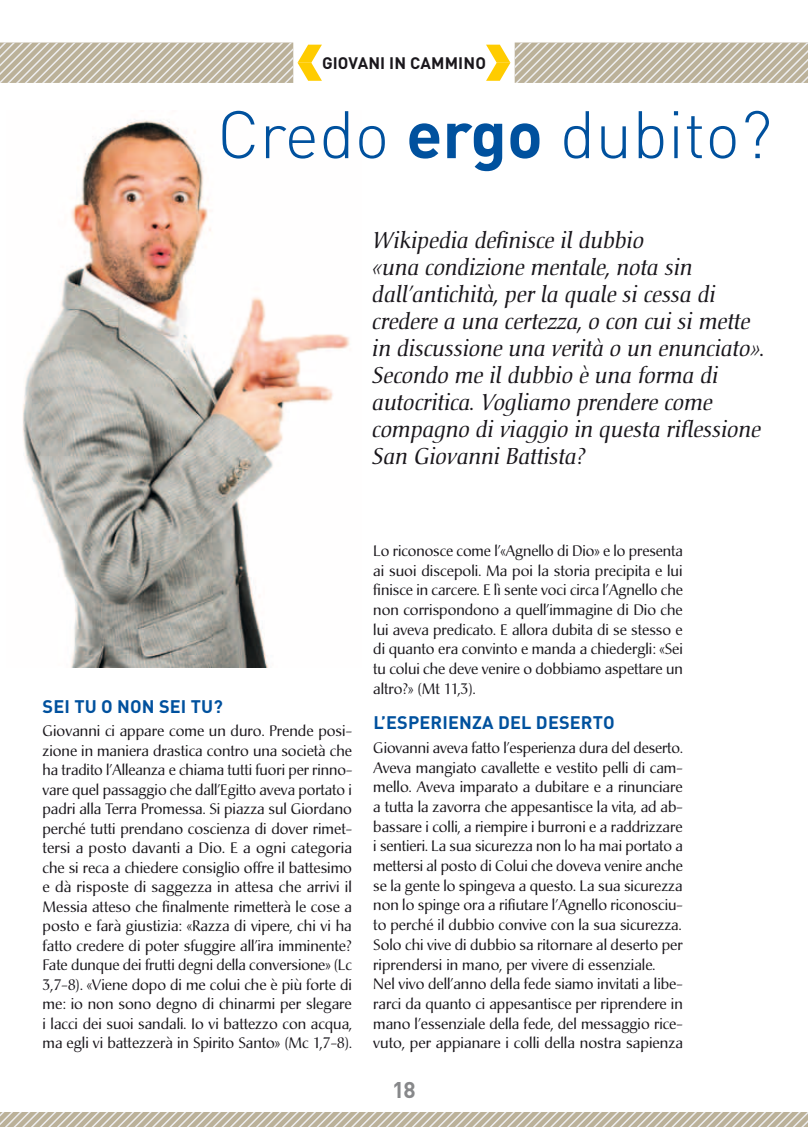
<style>
.page{position:relative;width:808px;height:1127px;background:#fff}
.page>*{position:absolute;margin:0;border:0;box-sizing:border-box;transform-origin:0 0}
.t1{font:300 66px "DIN Pro";color:#00519e}
.t2{font:italic 22.5px/27px "Christiana";color:#1a171c}
.t3{font:700 22.5px "DIN Pro";color:#87888a}
.t4{font:700 18px "DIN Pro";letter-spacing:.01em;color:#00519e}
.t5{font:700 16.5px "DIN Pro";letter-spacing:.01em;color:#1a171c}
.t6{font:15px/19.6px "Christiana";color:#1a171c;text-align:justify}
.s1{font-weight:700}
</style>
<div class="page">
<img style="left:22px;top:119px;width:328px;height:549px">
<svg style="left:0;top:1112px;width:808px;height:15px;background:#c6bfad"></svg>
<svg style="left:0;top:43px;width:322px;height:40px;background:#ccc3ab"></svg>
<svg style="left:486px;top:43px;width:322px;height:40px;background:#ccc3ab"></svg>
<p class="t5" style="left:322px;top:52px;width:165px">GIOVANI IN CAMMINO</p>
<h1 class="t1" style="left:217px;top:89px;width:557px">C redo <span class="s1">ERGO</span> dubito?</h1>
<p class="t2" style="left:373px;top:226px;width:394px">Wikipedia definisce il dubbio<br>«una condizione mentale, nota sin dall’antichità, per la quale si cessa di credere a una certezza, o con cui si mette in discussione una verità o un enunciato».<br>Secondo me il dubbio è una forma di autocritica. Vogliamo prendere come compagno di viaggio in questa riflessione San Giovanni Battista?</p>
<p class="t4" style="left:43px;top:694px;width:182px">SEI TU O NON SEI TU?</p>
<p class="t6" style="left:43px;top:721px;width:311px">Giovanni ci appare come un duro. Prende posi&shy;zione in maniera drastica contro una società che ha tradito l’Alleanza e chiama tutti fuori per rinno&shy;vare quel passaggio che dall’Egitto aveva portato i padri alla Terra Promessa. Si piazza sul Giordano perché tutti prendano coscienza di dover rimet&shy;tersi a posto davanti a Dio. E a ogni categoria che si reca a chiedere consiglio offre il battesimo e dà risposte di saggezza in attesa che arrivi il Messia atteso che finalmente rimetterà le cose a posto e farà giustizia: «Razza di vipere, chi vi ha fatto credere di poter sfuggire all’ira imminente?<br>Fate dunque dei frutti degni della conversione» (Lc 3,7-8). «Viene dopo di me colui che è più forte di me: io non sono degno di chinarmi per slegare i lacci dei suoi sandali. Io vi battezzo con acqua, ma egli vi battezzerà in Spirito Santo» (Mc 1,7-8).</p>
<p class="t6" style="left:373px;top:541px;width:311px">Lo riconosce come l’«Agnello di Dio» e lo presenta ai suoi discepoli. Ma poi la storia precipita e lui finisce in carcere. E lì sente voci circa l’Agnello che non corrispondono a quell’immagine di Dio che lui aveva predicato. E allora dubita di se stesso e di quanto era convinto e manda a chiedergli: «Sei tu colui che deve venire o dobbiamo aspettare un altro?» (Mt 11,3).</p>
<p class="t4" style="left:373px;top:710px;width:243px">L’ESPERIENZA DEL DESERTO</p>
<p class="t6" style="left:373px;top:738px;width:311px;text-align:left">Giovanni aveva fatto l’esperienza dura del deserto.<br>Aveva mangiato cavallette e vestito pelli di cam&shy;mello. Aveva imparato a dubitare e a rinunciare a tutta la zavorra che appesantisce la vita, ad ab&shy;bassare i colli, a riempire i burroni e a raddrizzare i sentieri. La sua sicurezza non lo ha mai portato a mettersi al posto di Colui che doveva venire anche se la gente lo spingeva a questo. La sua sicurezza non lo spinge ora a rifiutare l’Agnello riconosciu&shy;to perché il dubbio convive con la sua sicurezza.<br>Solo chi vive di dubbio sa ritornare al deserto per riprendersi in mano, per vivere di essenziale.<br>Nel vivo dell’anno della fede siamo invitati a libe&shy;rarci da quanto ci appesantisce per riprendere in mano l’essenziale della fede, del messaggio rice&shy;vuto, per appianare i colli della nostra sapienza</p>
<h2 class="t3" style="left:392px;top:1075px;width:25px">18</h2>
</div>
